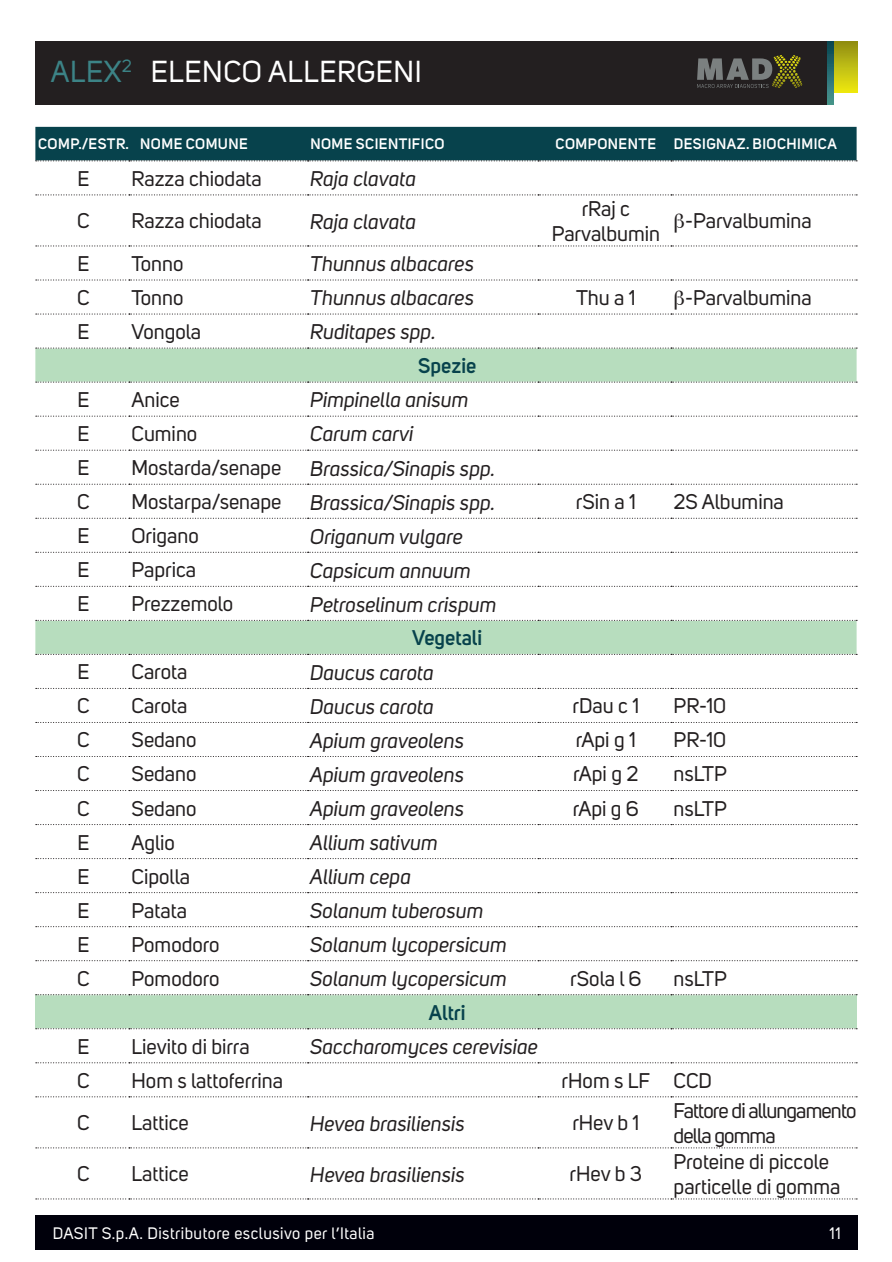
<style>
.page{position:relative;width:892px;height:1262px;background:#fff}
.page>*{position:absolute;margin:0;border:0;box-sizing:border-box;transform-origin:0 0}
.t1{font:30px "Uni Sans";letter-spacing:.02em;color:#fff}
.t2{font:21px/25.2px "Uni Sans";color:#231f20;text-align:center}
.t3{font:italic 21px "Uni Sans";color:#231f20}
.t4{font:21px/25.2px "Uni Sans";letter-spacing:-.04em;color:#231f20}
.t5{font:600 21px "Uni Sans";color:#07424c}
.t6{font:16.5px "Uni Sans";letter-spacing:.03em;color:#fff}
.t7{font:600 15px "Uni Sans";letter-spacing:.03em;color:#fff}
.s1{color:#3c8386}
</style>
<div class="page">
<div style="left:35px;top:41px;width:798px;height:64px;background:#231f20"></div>
<div style="left:833px;top:41px;width:24px;height:52px;background:linear-gradient(to bottom,#8f8d14,#eee911)"></div>
<svg style="left:827px;top:41px;width:6px;height:64px"></svg>
<svg style="left:697px;top:55px;width:103px;height:33px"></svg>
<div style="left:35px;top:1215px;width:822px;height:34px;background:#00000b"></div>
<svg style="left:35px;top:348px;width:821px;height:306px"></svg>
<div style="left:35px;top:994px;width:821px;height:34px;background:#b7ddbe"></div>
<svg style="left:36px;top:194px;width:821px;height:1px"></svg>
<svg style="left:36px;top:245px;width:821px;height:1px"></svg>
<svg style="left:36px;top:279px;width:821px;height:1px"></svg>
<svg style="left:36px;top:347px;width:821px;height:1px"></svg>
<svg style="left:36px;top:381px;width:821px;height:1px"></svg>
<svg style="left:36px;top:415px;width:821px;height:1px"></svg>
<svg style="left:36px;top:449px;width:821px;height:1px"></svg>
<svg style="left:36px;top:483px;width:821px;height:1px"></svg>
<svg style="left:36px;top:517px;width:821px;height:1px"></svg>
<svg style="left:36px;top:551px;width:821px;height:1px"></svg>
<svg style="left:36px;top:585px;width:821px;height:2px"></svg>
<svg style="left:36px;top:619px;width:821px;height:2px"></svg>
<svg style="left:36px;top:654px;width:821px;height:1px"></svg>
<svg style="left:36px;top:688px;width:821px;height:1px"></svg>
<svg style="left:36px;top:722px;width:821px;height:1px"></svg>
<svg style="left:36px;top:756px;width:821px;height:1px"></svg>
<svg style="left:36px;top:790px;width:821px;height:1px"></svg>
<div style="left:35px;top:127px;width:822px;height:34px;background:#07424c"></div>
<svg style="left:36px;top:824px;width:821px;height:1px"></svg>
<svg style="left:36px;top:858px;width:821px;height:1px"></svg>
<svg style="left:36px;top:892px;width:821px;height:1px"></svg>
<svg style="left:36px;top:926px;width:821px;height:1px"></svg>
<svg style="left:36px;top:960px;width:821px;height:1px"></svg>
<svg style="left:36px;top:994px;width:821px;height:1px"></svg>
<svg style="left:36px;top:1028px;width:821px;height:1px"></svg>
<svg style="left:36px;top:1062px;width:821px;height:1px"></svg>
<svg style="left:36px;top:1096px;width:821px;height:1px"></svg>
<svg style="left:36px;top:1147px;width:821px;height:1px"></svg>
<svg style="left:36px;top:1198px;width:821px;height:1px"></svg>
<svg style="left:36px;top:313px;width:821px;height:1px"></svg>
<h1 class="t1" style="left:51px;top:54px;width:372px"><span class="s1">ALEX</span><sup>2</sup> ELENCO ALLERGENI</h1>
<p class="t7" style="left:38px;top:135px;width:211px">COMP./ESTR. NOME COMUNE</p>
<p class="t7" style="left:310px;top:135px;width:135px">NOME SCIENTIFICO</p>
<p class="t7" style="left:555px;top:135px;width:283px">COMPONENTE DESIGNAZ. BIOCHIMICA</p>
<p class="t2" style="left:77px;top:166px;width:13px">E</p>
<p class="t2" style="left:131px;top:166px;width:132px">Razza chiodata</p>
<p class="t3" style="left:310px;top:166px;width:107px">Raja clavata</p>
<p class="t2" style="left:77px;top:209px;width:14px">C</p>
<p class="t2" style="left:131px;top:209px;width:132px">Razza chiodata</p>
<p class="t3" style="left:310px;top:208px;width:107px">Raja clavata</p>
<p class="t2" style="left:551px;top:196px;width:110px">rRaj c<br>Parvalbumin</p>
<p class="t2" style="left:685px;top:209px;width:128px">-Parvalbumina</p>
<p class="t2" style="left:77px;top:251px;width:13px">E</p>
<p class="t2" style="left:131px;top:251px;width:53px">Tonno</p>
<p class="t3" style="left:310px;top:251px;width:165px">Thunnus albacares</p>
<p class="t2" style="left:77px;top:285px;width:14px">C</p>
<p class="t2" style="left:131px;top:285px;width:53px">Tonno</p>
<p class="t3" style="left:310px;top:285px;width:165px">Thunnus albacares</p>
<p class="t2" style="left:576px;top:285px;width:61px">Thu a 1</p>
<p class="t2" style="left:685px;top:285px;width:128px">-Parvalbumina</p>
<p class="t2" style="left:77px;top:319px;width:13px">E</p>
<p class="t2" style="left:131px;top:319px;width:71px">Vongola</p>
<p class="t3" style="left:310px;top:319px;width:127px">Ruditapes spp.</p>
<p class="t5" style="left:418px;top:353px;width:60px">Spezie</p>
<p class="t2" style="left:77px;top:387px;width:13px">E</p>
<p class="t2" style="left:131px;top:387px;width:50px">Anice</p>
<p class="t3" style="left:310px;top:387px;width:160px">Pimpinella anisum</p>
<p class="t2" style="left:77px;top:421px;width:13px">E</p>
<p class="t2" style="left:131px;top:421px;width:67px">Cumino</p>
<p class="t3" style="left:310px;top:421px;width:105px">Carum carvi</p>
<p class="t2" style="left:77px;top:455px;width:13px">E</p>
<p class="t2" style="left:131px;top:455px;width:151px">Mostarda/senape</p>
<p class="t3" style="left:310px;top:455px;width:186px">Brassica/Sinapis spp.</p>
<p class="t2" style="left:77px;top:489px;width:14px">C</p>
<p class="t2" style="left:131px;top:489px;width:151px">Mostarpa/senape</p>
<p class="t3" style="left:310px;top:489px;width:186px">Brassica/Sinapis spp.</p>
<p class="t2" style="left:575px;top:489px;width:62px">rSin a 1</p>
<p class="t2" style="left:673px;top:489px;width:112px">2S Albumina</p>
<p class="t2" style="left:77px;top:523px;width:13px">E</p>
<p class="t2" style="left:131px;top:523px;width:69px">Origano</p>
<p class="t3" style="left:310px;top:523px;width:154px">Origanum vulgare</p>
<p class="t2" style="left:77px;top:557px;width:13px">E</p>
<p class="t2" style="left:131px;top:557px;width:66px">Paprica</p>
<p class="t3" style="left:310px;top:557px;width:162px">Capsicum annuum</p>
<p class="t2" style="left:77px;top:591px;width:13px">E</p>
<p class="t2" style="left:131px;top:591px;width:103px">Prezzemolo</p>
<p class="t3" style="left:310px;top:591px;width:188px">Petroselinum crispum</p>
<p class="t5" style="left:412px;top:625px;width:71px">Vegetali</p>
<p class="t2" style="left:77px;top:659px;width:13px">E</p>
<p class="t2" style="left:131px;top:659px;width:57px">Carota</p>
<p class="t3" style="left:310px;top:659px;width:125px">Daucus carota</p>
<p class="t2" style="left:77px;top:693px;width:14px">C</p>
<p class="t2" style="left:131px;top:693px;width:57px">Carota</p>
<p class="t3" style="left:310px;top:693px;width:125px">Daucus carota</p>
<p class="t2" style="left:572px;top:693px;width:68px">rDau c 1</p>
<p class="t2" style="left:673px;top:693px;width:54px">PR-10</p>
<p class="t2" style="left:77px;top:727px;width:14px">C</p>
<p class="t2" style="left:131px;top:727px;width:66px">Sedano</p>
<p class="t3" style="left:310px;top:727px;width:155px">Apium graveolens</p>
<p class="t2" style="left:575px;top:727px;width:61px">rApi g 1</p>
<p class="t2" style="left:673px;top:727px;width:54px">PR-10</p>
<p class="t2" style="left:77px;top:761px;width:14px">C</p>
<p class="t2" style="left:131px;top:761px;width:66px">Sedano</p>
<p class="t3" style="left:310px;top:761px;width:155px">Apium graveolens</p>
<p class="t2" style="left:573px;top:761px;width:67px">rApi g 2</p>
<p class="t2" style="left:673px;top:761px;width:55px">nsLTP</p>
<p class="t2" style="left:77px;top:795px;width:14px">C</p>
<p class="t2" style="left:131px;top:795px;width:66px">Sedano</p>
<p class="t3" style="left:310px;top:795px;width:155px">Apium graveolens</p>
<p class="t2" style="left:572px;top:795px;width:68px">rApi g 6</p>
<p class="t2" style="left:673px;top:795px;width:55px">nsLTP</p>
<p class="t2" style="left:77px;top:829px;width:13px">E</p>
<p class="t2" style="left:131px;top:829px;width:45px">Aglio</p>
<p class="t3" style="left:310px;top:829px;width:129px">Allium sativum</p>
<p class="t2" style="left:77px;top:863px;width:13px">E</p>
<p class="t2" style="left:131px;top:863px;width:60px">Cipolla</p>
<p class="t3" style="left:310px;top:863px;width:102px">Allium cepa</p>
<p class="t2" style="left:77px;top:897px;width:13px">E</p>
<p class="t2" style="left:131px;top:897px;width:57px">Patata</p>
<p class="t3" style="left:310px;top:897px;width:175px">Solanum tuberosum</p>
<p class="t2" style="left:77px;top:931px;width:13px">E</p>
<p class="t2" style="left:131px;top:931px;width:90px">Pomodoro</p>
<p class="t3" style="left:310px;top:931px;width:198px">Solanum lycopersicum</p>
<p class="t2" style="left:77px;top:965px;width:14px">C</p>
<p class="t2" style="left:131px;top:965px;width:90px">Pomodoro</p>
<p class="t3" style="left:310px;top:965px;width:198px">Solanum lycopersicum</p>
<p class="t2" style="left:570px;top:965px;width:73px">rSola l 6</p>
<p class="t2" style="left:673px;top:965px;width:55px">nsLTP</p>
<p class="t5" style="left:429px;top:999px;width:38px">Altri</p>
<p class="t2" style="left:77px;top:1034px;width:13px">E</p>
<p class="t2" style="left:131px;top:1034px;width:120px">Lievito di birra</p>
<p class="t3" style="left:310px;top:1033px;width:229px">Saccharomyces cerevisiae</p>
<p class="t2" style="left:77px;top:1068px;width:14px">C</p>
<p class="t2" style="left:131px;top:1068px;width:153px">Hom s lattoferrina</p>
<p class="t2" style="left:561px;top:1068px;width:152px">rHom s LF CCD</p>
<p class="t2" style="left:77px;top:1110px;width:14px">C</p>
<p class="t2" style="left:131px;top:1110px;width:59px">Lattice</p>
<p class="t3" style="left:310px;top:1110px;width:156px">Hevea brasiliensis</p>
<p class="t2" style="left:572px;top:1110px;width:68px">rHev b 1</p>
<p class="t4" style="left:673px;top:1097px;width:184px">Fattore di allungamento della gomma</p>
<p class="t2" style="left:77px;top:1161px;width:14px">C</p>
<p class="t2" style="left:131px;top:1161px;width:59px">Lattice</p>
<p class="t3" style="left:310px;top:1161px;width:156px">Hevea brasiliensis</p>
<p class="t2" style="left:569px;top:1161px;width:74px">rHev b 3</p>
<p class="t2" style="left:673px;top:1149px;width:168px;text-align:left">Proteine di piccole particelle di gomma</p>
<p class="t6" style="left:53px;top:1223px;width:323px">DASIT S.p.A. Distributore esclusivo per l’Italia</p>
<p class="t6" style="left:829px;top:1223px;width:12px">11</p>
</div>
